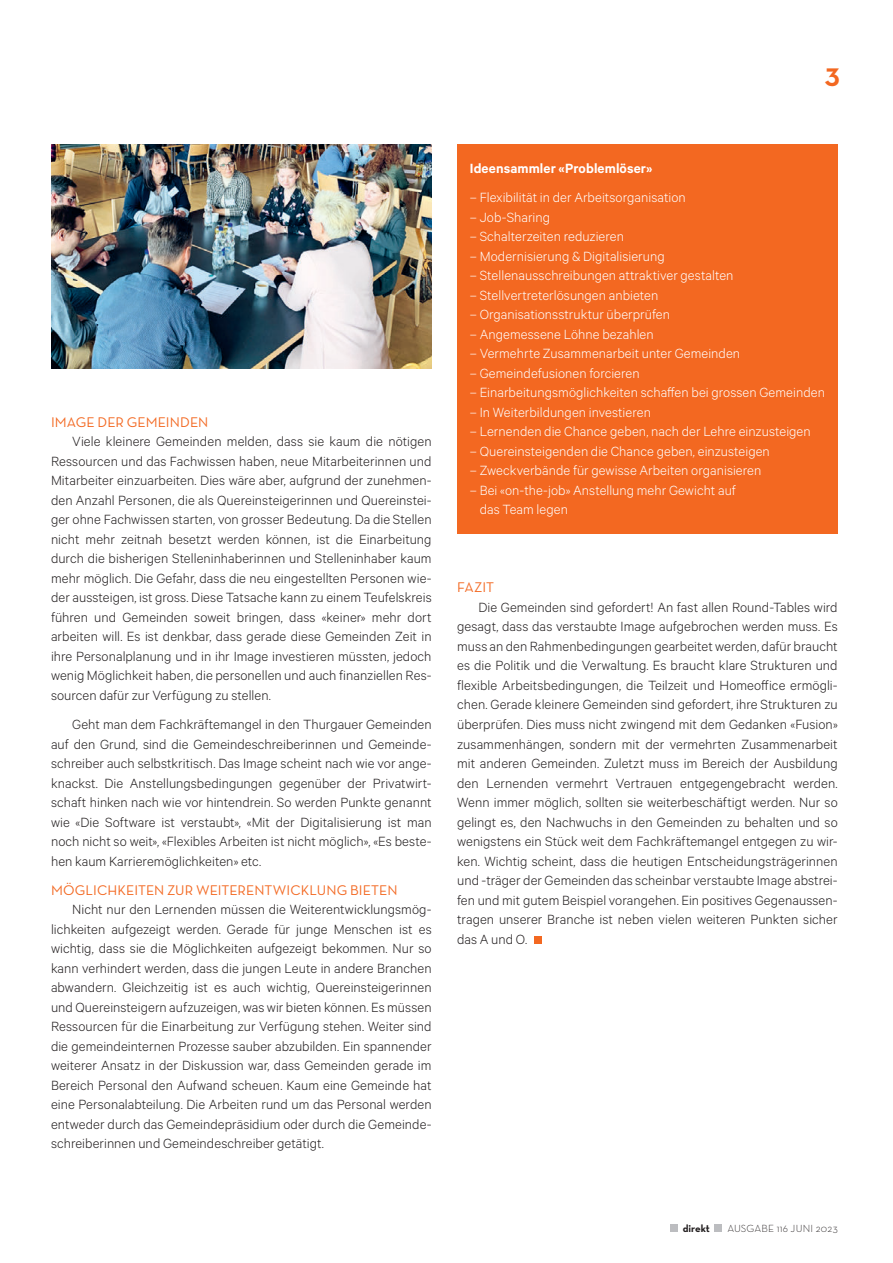
<style>
.page{position:relative;width:893px;height:1263px;background:#fff}
.page>*{position:absolute;margin:0;border:0;box-sizing:border-box;transform-origin:0 0}
.t1{font:25.8px "Neutra Text Bold Alt";color:#f36821}
.t2{font:300 15px/19.5px "Calibre";letter-spacing:.005em;color:#231f20;text-align:justify}
.t3{font:300 15px/19.5px "Calibre";letter-spacing:.005em;color:#fff}
.t4{font:600 15px "Calibre";letter-spacing:.005em;color:#fff}
.t5{font:14.25px "Neutra Text";color:#f36821}
.t6{font:300 10.5px "Neutra Text";letter-spacing:.015em;color:#231f20}
.t7{font:700 10.5px "Neutra Text";color:#231f20}
</style>
<div class="page">
<div style="left:670px;top:1224px;width:8px;height:8px;background:#bcbdc0"></div>
<div style="left:715px;top:1224px;width:7px;height:8px;background:#bcbdc0"></div>
<div style="left:457px;top:144px;width:381px;height:390px;background:#f36821"></div>
<div style="left:535px;top:936px;width:7px;height:7px;background:#f36821"></div>
<img style="left:51px;top:145px;width:381px;height:223px">
<h1 class="t1" style="left:825px;top:61px;width:16px">3</h1>
<p class="t5" style="left:51px;top:413px;width:159px">IMAGE DER GEMEINDEN</p>
<p class="t2" style="left:51px;top:431px;width:382px;text-indent:21px">Viele kleinere Gemeinden melden, dass sie kaum die nötigen Ressourcen und das Fachwissen haben, neue Mitarbeiterinnen und Mitarbeiter einzuarbeiten. Dies wäre aber, aufgrund der zunehmen&shy;den Anzahl Personen, die als Quereinsteigerinnen und Quereinstei&shy;ger ohne Fachwissen starten, von grosser Bedeutung. Da die Stellen nicht mehr zeitnah besetzt werden können, ist die Einarbeitung durch die bisherigen Stelleninhaberinnen und Stelleninhaber kaum mehr möglich. Die Gefahr, dass die neu eingestellten Personen wie&shy;der aussteigen, ist gross. Diese Tatsache kann zu einem Teufelskreis führen und Gemeinden soweit bringen, dass «keiner» mehr dort arbeiten will. Es ist denkbar, dass gerade diese Gemeinden Zeit in ihre Personalplanung und in ihr Image investieren müssten, jedoch wenig Möglichkeit haben, die personellen und auch finanziellen Res&shy;sourcen dafür zur Verfügung zu stellen.</p>
<p class="t2" style="left:51px;top:714px;width:382px;text-indent:21px">Geht man dem Fachkräftemangel in den Thurgauer Gemeinden auf den Grund, sind die Gemeindeschreiberinnen und Gemeinde&shy;schreiber auch selbstkritisch. Das Image scheint nach wie vor ange&shy;knackst. Die Anstellungsbedingungen gegenüber der Privatwirt&shy;schaft hinken nach wie vor hintendrein. So werden Punkte genannt wie «Die Software ist verstaubt», «Mit der Digitalisierung ist man noch nicht so weit», «Flexibles Arbeiten ist nicht möglich», «Es beste&shy;hen kaum Karrieremöglichkeiten» etc.</p>
<p class="t5" style="left:51px;top:881px;width:348px">MÖGLICHKEITEN ZUR WEITERENTWICKLUNG BIETEN</p>
<p class="t2" style="left:51px;top:899px;width:382px;text-indent:21px">Nicht nur den Lernenden müssen die Weiterentwicklungsmög&shy;lichkeiten aufgezeigt werden. Gerade für junge Menschen ist es wichtig, dass sie die Möglichkeiten aufgezeigt bekommen. Nur so kann verhindert werden, dass die jungen Leute in andere Branchen abwandern. Gleichzeitig ist es auch wichtig, Quereinsteigerinnen und Quereinsteigern aufzuzeigen, was wir bieten können. Es müssen Ressourcen für die Einarbeitung zur Verfügung stehen. Weiter sind die gemeindeinternen Prozesse sauber abzubilden. Ein spannender weiterer Ansatz in der Diskussion war, dass Gemeinden gerade im Bereich Personal den Aufwand scheuen. Kaum eine Gemeinde hat eine Personalabteilung. Die Arbeiten rund um das Personal werden entweder durch das Gemeindepräsidium oder durch die Gemeinde&shy;schreiberinnen und Gemeindeschreiber getätigt.</p>
<p class="t4" style="left:470px;top:160px;width:184px">Ideensammler «Problemlöser»</p>
<p class="t3" style="left:470px;top:187px;width:217px">– Flexibilität in der Arbeitsorganisation</p>
<p class="t3" style="left:470px;top:207px;width:82px">– Job-Sharing</p>
<p class="t3" style="left:470px;top:226px;width:156px">– Schalterzeiten reduzieren</p>
<p class="t3" style="left:470px;top:246px;width:196px">– Modernisierung &amp; Digitalisierung</p>
<p class="t3" style="left:470px;top:265px;width:265px">– Stellenausschreibungen attraktiver gestalten</p>
<p class="t3" style="left:470px;top:285px;width:190px">– Stellvertreterlösungen anbieten</p>
<p class="t3" style="left:470px;top:304px;width:202px">– Organisationsstruktur überprüfen</p>
<p class="t3" style="left:470px;top:324px;width:185px">– Angemessene Löhne bezahlen</p>
<p class="t3" style="left:470px;top:343px;width:272px">– Vermehrte Zusammenarbeit unter Gemeinden</p>
<p class="t3" style="left:470px;top:363px;width:171px">– Gemeindefusionen forcieren</p>
<p class="t3" style="left:470px;top:382px;width:357px">– Einarbeitungsmöglichkeiten schaffen bei grossen Gemeinden</p>
<p class="t3" style="left:470px;top:402px;width:183px">– In Weiterbildungen investieren</p>
<p class="t3" style="left:470px;top:421px;width:342px">– Lernenden die Chance geben, nach der Lehre einzusteigen</p>
<p class="t3" style="left:470px;top:441px;width:301px">– Quereinsteigenden die Chance geben, einzusteigen</p>
<p class="t3" style="left:470px;top:460px;width:293px">– Zweckverbände für gewisse Arbeiten organisieren</p>
<p class="t3" style="left:480px;top:480px;width:258px;text-indent:-10px">– Bei «on-the-job» Anstellung mehr Gewicht auf das Team legen</p>
<p class="t5" style="left:457px;top:579px;width:38px">FAZIT</p>
<p class="t2" style="left:457px;top:597px;width:382px;text-indent:21px">Die Gemeinden sind gefordert! An fast allen Round-Tables wird gesagt, dass das verstaubte Image aufgebrochen werden muss. Es muss an den Rahmenbedingungen gearbeitet werden, dafür braucht es die Politik und die Verwaltung. Es braucht klare Strukturen und flexible Arbeitsbedingungen, die Teilzeit und Homeoffice ermögli&shy;chen. Gerade kleinere Gemeinden sind gefordert, ihre Strukturen zu überprüfen. Dies muss nicht zwingend mit dem Gedanken «Fusion» zusammenhängen, sondern mit der vermehrten Zusammenarbeit mit anderen Gemeinden. Zuletzt muss im Bereich der Ausbildung den Lernenden vermehrt Vertrauen entgegengebracht werden.<br>Wenn immer möglich, sollten sie weiterbeschäftigt werden. Nur so gelingt es, den Nachwuchs in den Gemeinden zu behalten und so wenigstens ein Stück weit dem Fachkräftemangel entgegen zu wir&shy;ken. Wichtig scheint, dass die heutigen Entscheidungsträgerinnen und -träger der Gemeinden das scheinbar verstaubte Image abstrei&shy;fen und mit gutem Beispiel vorangehen. Ein positives Gegenaussen&shy;tragen unserer Branche ist neben vielen weiteren Punkten sicher das A und O.</p>
<p class="t7" style="left:683px;top:1222px;width:29px">direkt</p>
<p class="t6" style="left:727px;top:1222px;width:112px">AUSGABE 116 JUNI 2023</p>
</div>
